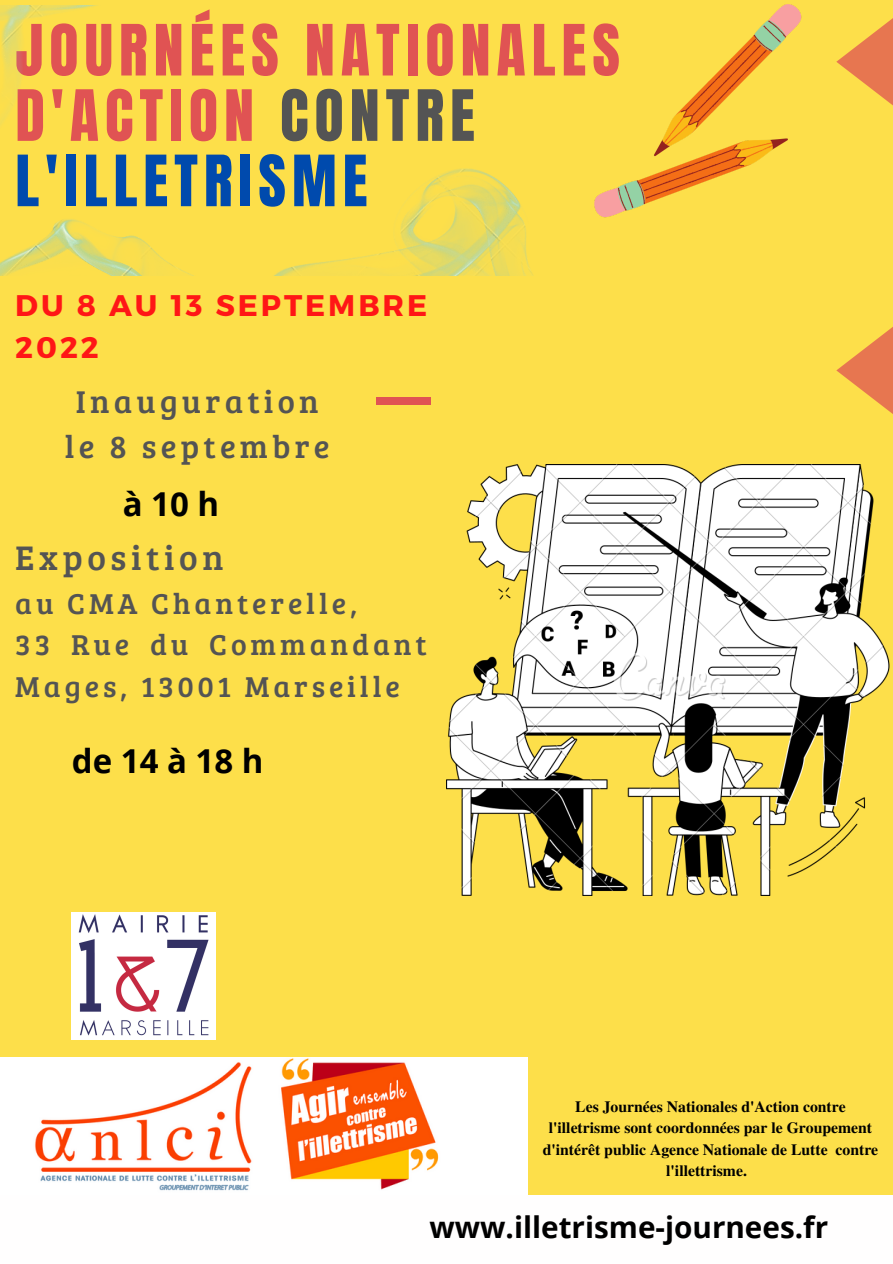
<style>
.page{position:relative;width:893px;height:1264px;background:#fff}
.page>*{position:absolute;margin:0;border:0;box-sizing:border-box;transform-origin:0 0}
.t1{font:60px/65.2px "Anton";letter-spacing:.1em;color:#e05353}
.t2{font:35.25px "Bree Serif";letter-spacing:.13em;color:#545454}
.t3{font:700 33px "Open Sans";letter-spacing:.26em;color:#000}
.t4{font:32.55px/45px "Bree Serif";letter-spacing:.13em;color:#545454;text-align:center}
.t5{font:29.7px/41.4px "Bree Serif";letter-spacing:.13em;color:#545454}
.t6{font:700 29.7px "Open Sans";color:#000}
.t7{font:700 29.7px/41.4px "Montserrat";letter-spacing:.1em;color:#ff1616}
.t8{font:700 15.75px/21.3px "Te X Gyre Termes";color:#000;text-align:center}
.s1{color:#545454}
.s2{color:#004aad}
</style>
<div class="page">
<div style="left:0;top:0;width:892px;height:1262px;background:#fddf4a"></div>
<div style="left:377px;top:397px;width:54px;height:7px;background:#e05353"></div>
<svg style="left:836px;top:327px;width:56px;height:86px"></svg>
<svg style="left:836px;top:19px;width:56px;height:86px"></svg>
<img style="left:446px;top:464px;width:444px;height:431px">
<img style="left:0;top:1057px;width:527px;height:138px">
<img style="left:0;top:5px;width:533px;height:270px">
<img style="left:594px;top:4px;width:208px;height:214px">
<div style="left:0;top:1195px;width:892px;height:67px;background:#fffefe"></div>
<img style="left:71px;top:912px;width:144px;height:127px">
<h1 class="t1" style="left:15px;top:19px;width:606px">JOURNÉES NATIONALES<br>D'ACTION <span class="s1">CONTRE<br></span><span class="s2">L'ILLETRISME</span></h1>
<h3 class="t7" style="left:15px;top:284px;width:413px">DU 8 AU 13 SEPTEMBRE<br>2022</h3>
<h3 class="t4" style="left:65px;top:377px;width:266px">Inauguration le 8 septembre</h3>
<h3 class="t3" style="left:123px;top:480px;width:98px">à10h</h3>
<h2 class="t2" style="left:15px;top:532px;width:210px">Exposition</h2>
<h3 class="t5" style="left:15px;top:581px;width:413px">au CMA Chanterelle,<br>33 Rue du Commandant<br>Mages, 13001 Marseille</h3>
<h3 class="t3" style="left:72px;top:737px;width:193px">de14à18h</h3>
<p class="t8" style="left:542px;top:1095px;width:337px">Les Journées Nationales d'Action contre l'illetrisme sont coordonnées par le Groupement d'intérêt public Agence Nationale de Lutte contre l'illettrisme.</p>
<h3 class="t6" style="left:429px;top:1206px;width:400px">www.illetrisme-journees.fr</h3>
</div>
